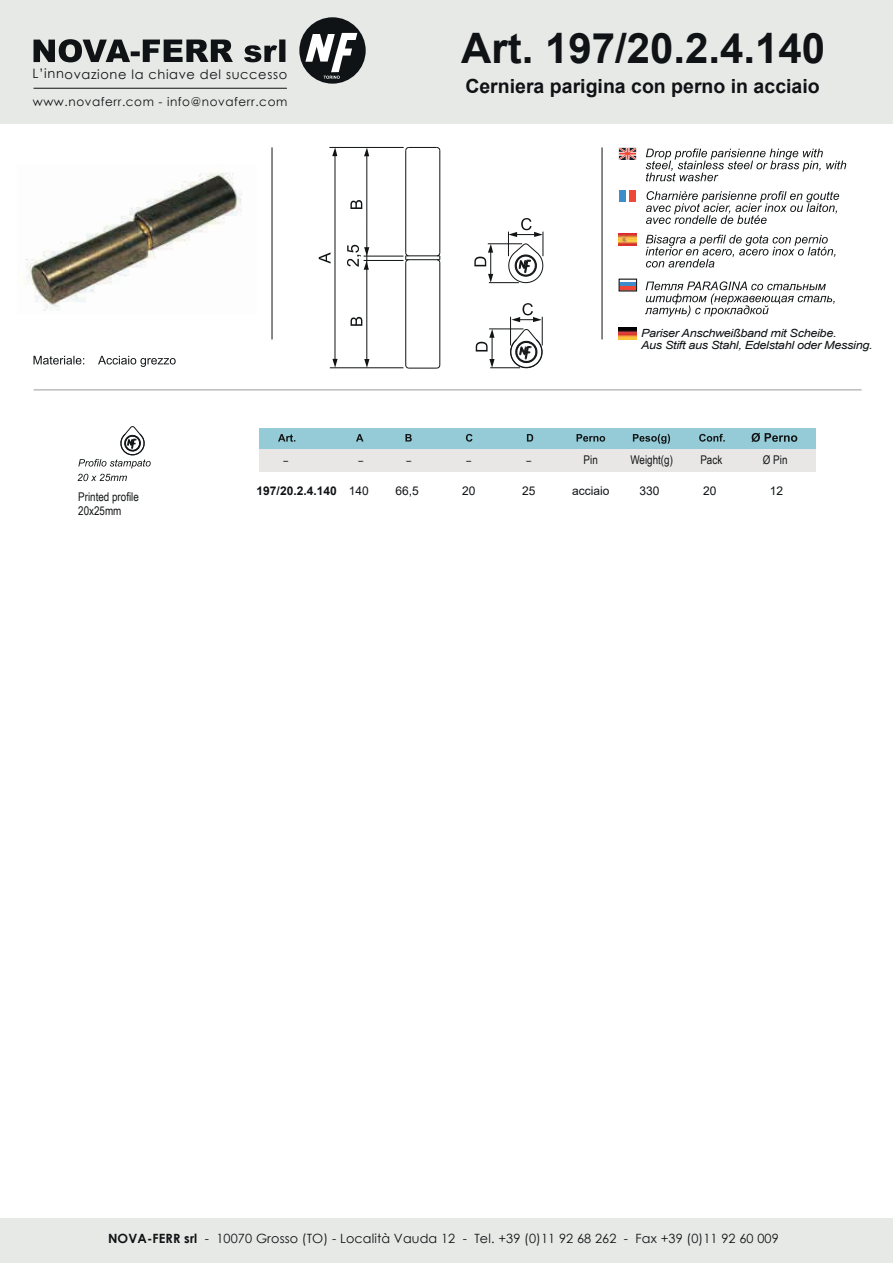
<style>
.page{position:relative;width:893px;height:1263px;background:#fff}
.page>*{position:absolute;margin:0;border:0;box-sizing:border-box;transform-origin:0 0}
.t1{font:700 42px "Arial";color:#101315}
.t2{font:700 19.5px "Arial";color:#101315}
.t3{font:12.9px "Century Gothic";letter-spacing:.05em;color:#101315}
.t4{font:12.75px "Century Gothic";letter-spacing:.01em;color:#101315}
.t5{font:12px/14.2px "Arial Narrow";color:#111415}
.t6{font:12px "Century Gothic";letter-spacing:.05em;color:#101315}
.t7{font:12px "Arial";color:#101315}
.t8{font:700 12px "Arial";color:#101315}
.t9{font:italic 11.25px/12px "Arial";letter-spacing:-.025em;color:#101315;scale:1.12 1}
.t10{font:10.5px "Arial Narrow";color:#111415}
.s1{font-weight:400}
.s2{font-weight:700}
</style>
<div class="page">
<img style="left:22px;top:172px;width:220px;height:139px">
<div style="left:0;top:0;width:893px;height:123px;background:#e7e9e7"></div>
<div style="left:0;top:1218px;width:893px;height:45px;background:#e7e9e7"></div>
<svg style="left:34px;top:39px;width:243px;height:23px"></svg>
<div style="left:279px;top:39px;width:6px;height:23px;background:#101315"></div>
<div style="left:299px;top:17px;width:67px;height:67px;background:#101315;border-radius:50%"></div>
<svg style="left:305px;top:33px;width:52px;height:46px"></svg>
<hr style="left:34px;top:88px;width:253px;height:1px;background:#101315">
<hr style="left:34px;top:389px;width:828px;height:2px;background:#bbbdbe">
<hr style="left:272px;top:147px;width:1px;height:192px;background:#101315">
<hr style="left:602px;top:147px;width:1px;height:192px;background:#101315">
<div style="left:260px;top:428px;width:603px;height:43px;background:#e8e7e6"></div>
<div style="left:260px;top:428px;width:603px;height:21px;background:#94cbd7"></div>
<svg style="left:34px;top:356px;width:142px;height:11px"></svg>
<svg style="left:646px;top:148px;width:200px;height:33px"></svg>
<svg style="left:646px;top:191px;width:193px;height:33px"></svg>
<svg style="left:646px;top:235px;width:189px;height:33px"></svg>
<hr style="left:367px;top:153px;width:1px;height:208px;background:#111415">
<svg style="left:364px;top:148px;width:5px;height:8px"></svg>
<svg style="left:350px;top:200px;width:12px;height:9px"></svg>
<hr style="left:329px;top:147px;width:75px;height:1px;background:#111415">
<hr style="left:364px;top:256px;width:39px;height:1px;background:#111415">
<hr style="left:364px;top:260px;width:39px;height:1px;background:#111415">
<hr style="left:330px;top:367px;width:73px;height:1px;background:#111415">
<svg style="left:364px;top:359px;width:5px;height:9px"></svg>
<svg style="left:351px;top:317px;width:11px;height:9px"></svg>
<svg style="left:347px;top:245px;width:22px;height:25px"></svg>
<hr style="left:335px;top:153px;width:1px;height:208px;background:#111415">
<svg style="left:332px;top:148px;width:5px;height:8px"></svg>
<svg style="left:332px;top:359px;width:6px;height:9px"></svg>
<svg style="left:319px;top:252px;width:12px;height:11px"></svg>
<svg style="left:645px;top:281px;width:190px;height:36px"></svg>
<svg style="left:405px;top:364px;width:36px;height:5px"></svg>
<hr style="left:405px;top:263px;width:1px;height:102px;background:#111415">
<hr style="left:439px;top:263px;width:1px;height:102px;background:#111415">
<svg style="left:405px;top:147px;width:36px;height:4px"></svg>
<hr style="left:439px;top:151px;width:1px;height:102px;background:#111415">
<hr style="left:405px;top:151px;width:1px;height:102px;background:#111415">
<hr style="left:406px;top:255px;width:34px;height:1px;background:#111415">
<hr style="left:406px;top:259px;width:34px;height:1px;background:#111415">
<svg style="left:405px;top:252px;width:4px;height:12px"></svg>
<svg style="left:436px;top:252px;width:5px;height:12px"></svg>
<hr style="left:489px;top:282px;width:30px;height:1px;background:#111415">
<svg style="left:474px;top:244px;width:19px;height:39px"></svg>
<hr style="left:488px;top:244px;width:34px;height:1px;background:#111415">
<hr style="left:490px;top:367px;width:30px;height:1px;background:#111415">
<svg style="left:476px;top:330px;width:19px;height:38px"></svg>
<hr style="left:489px;top:329px;width:34px;height:1px;background:#111415">
<svg style="left:509px;top:303px;width:34px;height:66px"></svg>
<svg style="left:507px;top:218px;width:37px;height:65px"></svg>
<svg style="left:278px;top:434px;width:327px;height:8px"></svg>
<svg style="left:633px;top:433px;width:165px;height:11px"></svg>
<svg style="left:618px;top:147px;width:19px;height:13px"></svg>
<div style="left:619px;top:190px;width:6px;height:12px;background:#3e8cca"></div>
<div style="left:629px;top:190px;width:7px;height:12px;background:#ef4838"></div>
<img style="left:619px;top:234px;width:17px;height:11px">
<svg style="left:621px;top:283px;width:14px;height:4px"></svg>
<svg style="left:619px;top:287px;width:18px;height:4px"></svg>
<img style="left:619px;top:327px;width:17px;height:12px">
<svg style="left:78px;top:426px;width:73px;height:55px"></svg>
<div style="left:816px;top:422px;width:50px;height:98px;background:#fff"></div>
<p class="t3" style="left:32px;top:65px;width:256px">L’innovazione la chiave del successo</p>
<p class="t6" style="left:33px;top:93px;width:256px">www.novaferr.com - info@novaferr.com</p>
<h1 class="t1" style="left:461px;top:19px;width:366px">Art. 197/20.2.4.140</h1>
<h2 class="t2" style="left:465px;top:72px;width:356px">Cerniera parigina con perno in acciaio</h2>
<p class="t9" style="left:641px;top:327px;width:208px">Pariser Anschweißband mit Scheibe.<br>Aus Stift aus Stahl, Edelstahl oder Messing.</p>
<p class="t5" style="left:78px;top:489px;width:62px">Printed profile<br>20x25mm</p>
<p class="t10" style="left:283px;top:453px;width:6px">–</p>
<p class="t10" style="left:358px;top:453px;width:6px">–</p>
<p class="t10" style="left:406px;top:453px;width:6px">–</p>
<p class="t10" style="left:466px;top:453px;width:6px">–</p>
<p class="t10" style="left:526px;top:453px;width:6px">–</p>
<p class="t5" style="left:630px;top:452px;width:44px">Weight(g)</p>
<p class="t5" style="left:700px;top:452px;width:23px">Pack</p>
<p class="t5" style="left:584px;top:452px;width:16px">Pin</p>
<p class="t5" style="left:763px;top:452px;width:26px">Ø Pin</p>
<p class="t8" style="left:257px;top:483px;width:114px">197/20.2.4.140 <span class="s1">140</span></p>
<p class="t7" style="left:395px;top:483px;width:25px">66,5</p>
<p class="t7" style="left:462px;top:483px;width:15px">20</p>
<p class="t7" style="left:522px;top:483px;width:15px">25</p>
<p class="t7" style="left:572px;top:483px;width:39px">acciaio</p>
<p class="t7" style="left:640px;top:483px;width:22px">330</p>
<p class="t7" style="left:703px;top:483px;width:15px">20</p>
<p class="t7" style="left:770px;top:483px;width:15px">12</p>
<p class="t4" style="left:108px;top:1229px;width:672px"><span class="s2">NOVA-FERR srl</span> - 10070 Grosso (TO) - Località Vauda 12 - Tel. +39 (0)11 92 68 262 - Fax +39 (0)11 92 60 009</p>
</div>
